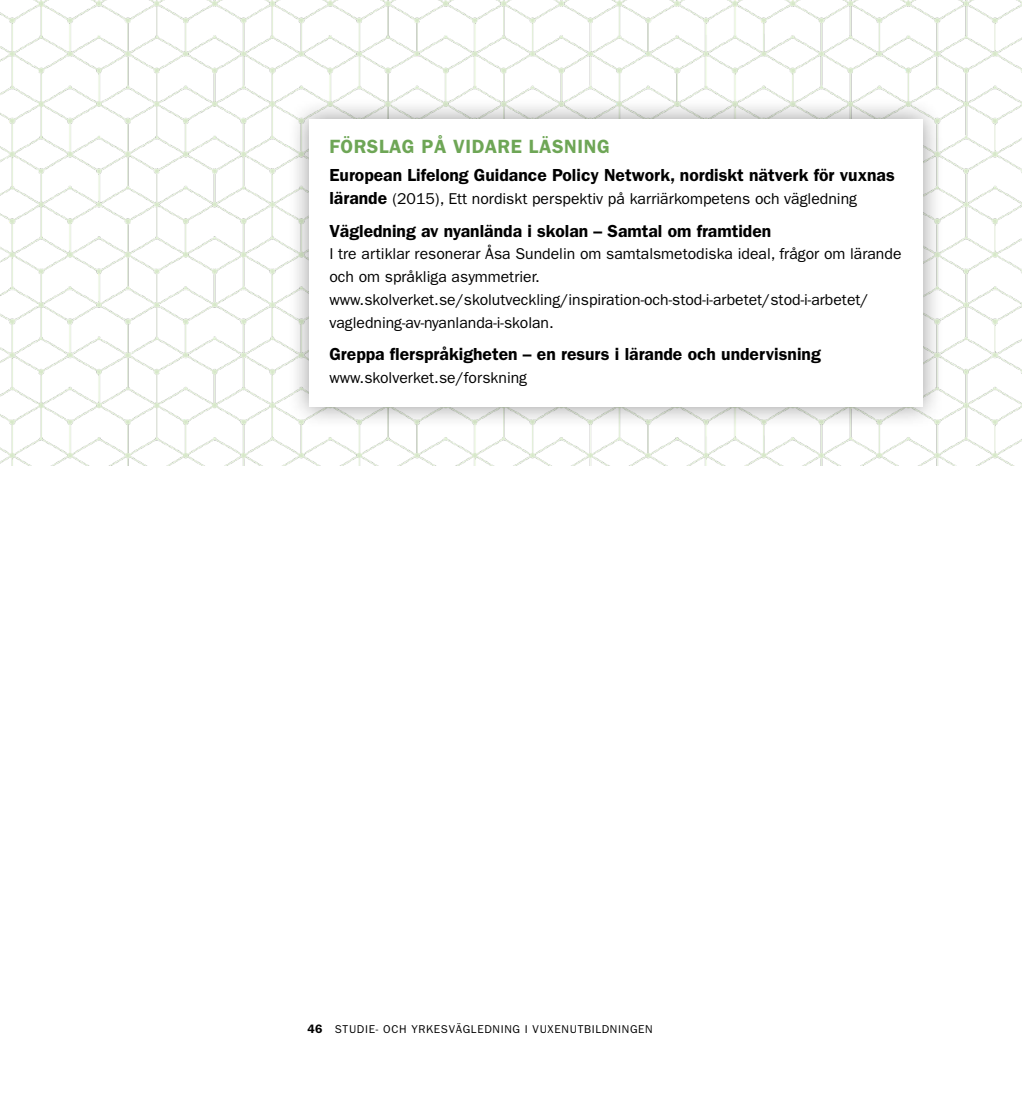
<style>
.page{position:relative;width:1022px;height:1117px;background:#fff}
.page>*{position:absolute;margin:0;border:0;box-sizing:border-box;transform-origin:0 0}
.Förslag_på_läsning{font:600 19.25px "Franklin Gothic LT";letter-spacing:.03em;color:#6ea656}
.Läsning_mellanrubbe{font:600 17.5px "Franklin Gothic LT";color:#000}
.Bröd_förklaring{font:15.75px/22.8px "Franklin Gothic LT";color:#000}
.Läsning_mellanrubbe-2{font:15.75px "Franklin Gothic LT";color:#000}
.t1{font:11.38px "Franklin Gothic LT";letter-spacing:.06em;color:#000}
.s1{font-weight:600;font-size:17.5px}
.s2{font-weight:600;font-size:12.25px}
</style>
<div class="page">
<img style="left:0;top:0;width:1022px;height:465px">
<div style="left:288px;top:97px;width:656px;height:332px;background:#000;opacity:.4"></div>
<div style="left:310px;top:119px;width:613px;height:288px;background:#fff"></div>
<p class="Förslag_på_läsning" style="left:329px;top:135px;width:282px">FÖRSLAG PÅ VIDARE LÄSNING</p>
<p class="Läsning_mellanrubbe" style="left:329px;top:165px;width:567px">European Lifelong Guidance Policy Network, nordiskt nätverk för vuxnas</p>
<p class="Läsning_mellanrubbe-2" style="left:329px;top:189px;width:529px"><span class="s1">lärande</span> (2015), Ett nordiskt perspektiv på karriärkompetens och vägledning</p>
<p class="Läsning_mellanrubbe" style="left:329px;top:220px;width:443px">Vägledning av nyanlända i skolan – Samtal om framtiden</p>
<p class="Bröd_förklaring" style="left:329px;top:243px;width:574px">I tre artiklar resonerar Åsa Sundelin om samtalsmetodiska ideal, frågor om lärande och om språkliga asymmetrier.</p>
<p class="Bröd_förklaring" style="left:329px;top:288px;width:541px">www.skolverket.se/skolutveckling/inspiration-och-stod-i-arbetet/stod-i-arbetet/ vagledning-av-nyanlanda-i-skolan.</p>
<p class="Läsning_mellanrubbe" style="left:329px;top:344px;width:493px">Greppa flerspråkigheten – en resurs i lärande och undervisning</p>
<p class="Bröd_förklaring" style="left:329px;top:366px;width:199px">www.skolverket.se/forskning</p>
<p class="t1" style="left:308px;top:1022px;width:347px"><span class="s2">46</span> STUDIE- OCH YRKESVÄGLEDNING I VUXENUTBILDNINGEN</p>
</div>
